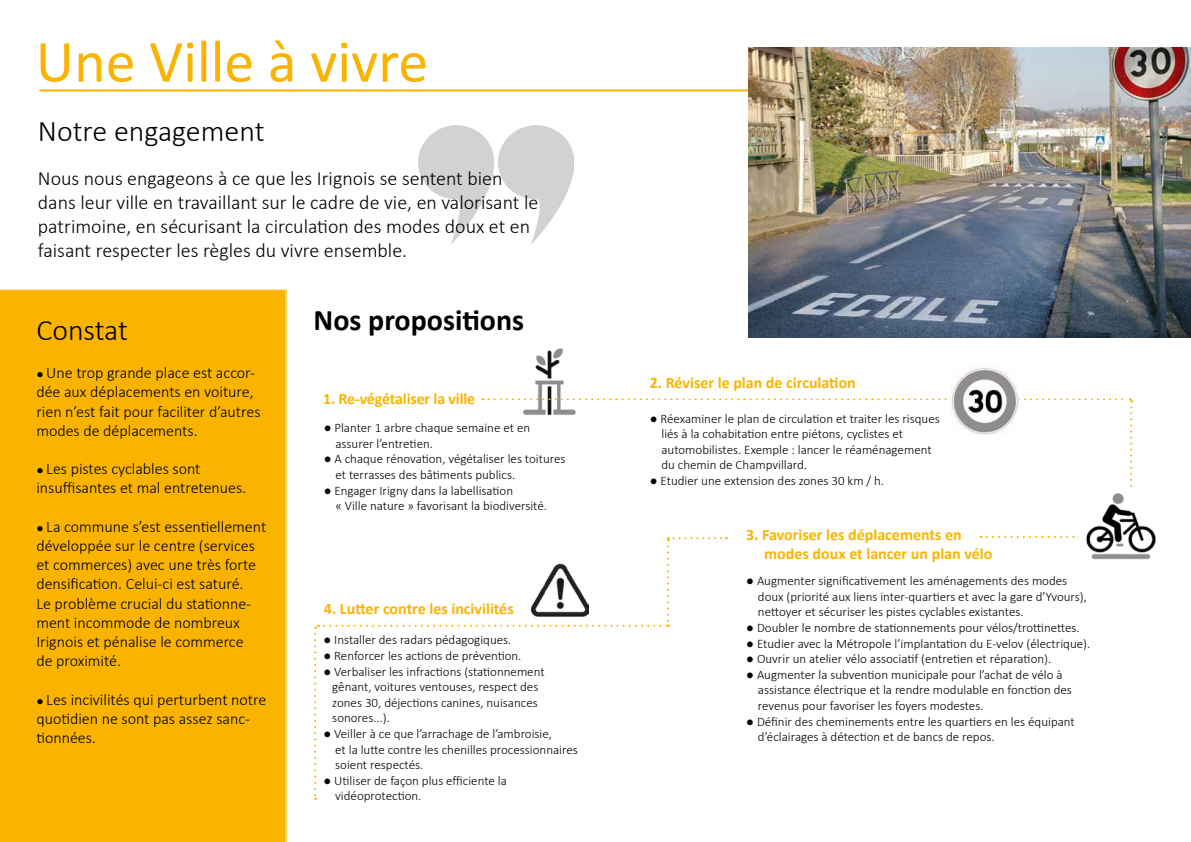
<style>
.page{position:relative;width:1191px;height:842px;background:#fff}
.page>*{position:absolute;margin:0;border:0;box-sizing:border-box;transform-origin:0 0}
.t1{font:60px "Calibri";color:#fab400}
.t2{font:300 30px "Calibri";color:#000}
.t3{font:700 30px "Calibri";color:#000}
.t4{font:300 20px/24px "Calibri";color:#000}
.t5{font:300 16px/19.2px "Calibri";color:#000}
.t6{font:700 16px/19.2px "Calibri";color:#fab400}
.t7{font:300 13px/15.6px "Calibri";color:#000}
.s1{font-weight:400;font-size:12px}
.s2{font-weight:400}
</style>
<div class="page">
<img style="left:418px;top:125px;width:155px;height:120px">
<div style="left:0;top:289px;width:286px;height:553px;background:#fab400"></div>
<img style="left:534px;top:348px;width:30px;height:50px">
<hr style="left:39px;top:89px;width:1117px;height:2px;background:#fab400">
<img style="left:952px;top:367px;width:66px;height:31px">
<svg style="left:314px;top:398px;width:820px;height:402px"></svg>
<img style="left:1080px;top:487px;width:76px;height:75px">
<img style="left:749px;top:47px;width:442px;height:291px">
<h1 class="t1" style="left:36px;top:20px;width:394px">Une Ville à vivre</h1>
<h2 class="t2" style="left:38px;top:113px;width:228px">Notre engagement</h2>
<h3 class="t4" style="left:38px;top:166px;width:502px">Nous nous engageons à ce que les Irignois se sentent bien dans leur ville en travaillant sur le cadre de vie, en valorisant le patrimoine, en sécurisant la circulation des modes doux et en faisant respecter les règles du vivre ensemble.</h3>
<h2 class="t2" style="left:36px;top:311px;width:93px">Constat</h2>
<p class="t5" style="left:36px;top:363px;width:226px"><span class="s1">●</span> Une trop grande place est accor&shy;dée aux déplacements en voiture, rien n’est fait pour faciliter d’autres modes de déplacements.</p>
<p class="t5" style="left:36px;top:459px;width:211px"><span class="s1">●</span> Les pistes cyclables sont insuffisantes et mal entretenues.</p>
<p class="t5" style="left:36px;top:517px;width:231px"><span class="s1">●</span> La commune s’est essentiellement développée sur le centre (services et commerces) avec une très forte densification. Celui-ci est saturé.<br>Le problème crucial du stationne&shy;ment incommode de nombreux<br>Irignois et pénalise le commerce<br>de proximité.</p>
<p class="t5" style="left:36px;top:689px;width:231px"><span class="s1">●</span> Les incivilités qui perturbent notre quotidien ne sont pas assez sanc&shy;tionnées.</p>
<h2 class="t3" style="left:313px;top:299px;width:212px">Nos propositions</h2>
<p class="t6" style="left:323px;top:389px;width:154px">1. Re-végétaliser la ville</p>
<p class="t7" style="left:335px;top:420px;width:196px;text-indent:-12px"><span class="s2">●</span> Planter 1 arbre chaque semaine et en assurer l’entretien.</p>
<p class="t7" style="left:335px;top:451px;width:231px;text-indent:-12px"><span class="s2">●</span> A chaque rénovation, végétaliser les toitures et terrasses des bâtiments publics.</p>
<p class="t7" style="left:335px;top:482px;width:213px;text-indent:-12px"><span class="s2">●</span> Engager Irigny dans la labellisation<br>« Ville nature » favorisant la biodiversité.</p>
<p class="t6" style="left:324px;top:599px;width:191px">4. Lutter contre les incivilités</p>
<p class="t7" style="left:323px;top:632px;width:189px"><span class="s2">●</span> Installer des radars pédagogiques.</p>
<p class="t7" style="left:323px;top:648px;width:199px"><span class="s2">●</span> Renforcer les actions de prévention.</p>
<p class="t7" style="left:332px;top:663px;width:214px;text-indent:-9px"><span class="s2">●</span> Verbaliser les infractions (stationnement gênant, voitures ventouses, respect des zones 30, déjections canines, nuisances sonores...).</p>
<p class="t7" style="left:335px;top:726px;width:244px;text-indent:-12px"><span class="s2">●</span> Veiller à ce que l’arrachage de l’ambroisie,<br>et la lutte contre les chenilles processionnaires soient respectés.</p>
<p class="t7" style="left:335px;top:772px;width:173px;text-indent:-12px"><span class="s2">●</span> Utiliser de façon plus efficiente la vidéoprotection.</p>
<p class="t6" style="left:649px;top:373px;width:208px">2. Réviser le plan de circulation</p>
<p class="t7" style="left:661px;top:410px;width:280px;text-indent:-12px"><span class="s2">●</span> Réexaminer le plan de circulation et traiter les risques liés à la cohabitation entre piétons, cyclistes et automobilistes. Exemple : lancer le réaménagement du chemin de Champvillard.</p>
<p class="t7" style="left:649px;top:473px;width:236px"><span class="s2">●</span> Etudier une extension des zones 30 km / h.</p>
<p class="t6" style="left:764px;top:525px;width:230px;text-indent:-18px">3. Favoriser les déplacements en modes doux et lancer un plan vélo</p>
<p class="t7" style="left:758px;top:573px;width:330px;text-indent:-12px"><span class="s2">●</span> Augmenter significativement les aménagements des modes doux (priorité aux liens inter-quartiers et avec la gare d’Yvours), nettoyer et sécuriser les pistes cyclables existantes.</p>
<p class="t7" style="left:746px;top:620px;width:335px"><span class="s2">●</span> Doubler le nombre de stationnements pour vélos/trottinettes.</p>
<p class="t7" style="left:746px;top:635px;width:345px"><span class="s2">●</span> Etudier avec la Métropole l’implantation du E-velov (électrique).</p>
<p class="t7" style="left:746px;top:651px;width:306px"><span class="s2">●</span> Ouvrir un atelier vélo associatif (entretien et réparation).</p>
<p class="t7" style="left:758px;top:666px;width:315px;text-indent:-12px"><span class="s2">●</span> Augmenter la subvention municipale pour l’achat de vélo à assistance électrique et la rendre modulable en fonction des revenus pour favoriser les foyers modestes.</p>
<p class="t7" style="left:758px;top:713px;width:318px;text-indent:-12px"><span class="s2">●</span> Définir des cheminements entre les quartiers en les équipant d’éclairages à détection et de bancs de repos.</p>
</div>
